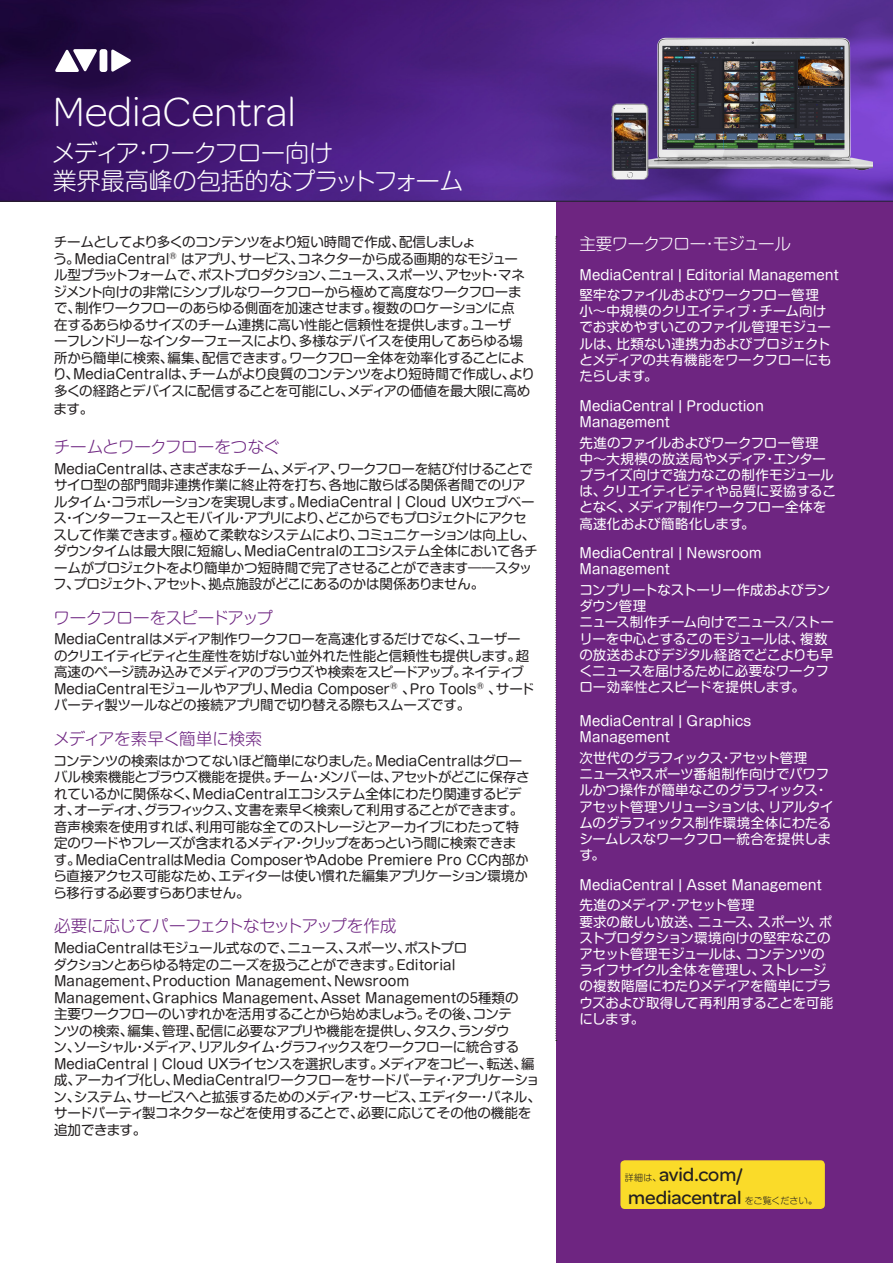
<style>
.page{position:relative;width:893px;height:1263px;background:#fff}
.page>*{position:absolute;margin:0;border:0;box-sizing:border-box;transform-origin:0 0}
.t1{font:300 43.5px "Avid Omnes";color:#fff}
.t2{font:300 24px/28.8px "Shin M Go Pro";letter-spacing:-.03em;color:#fff}
.t3{font:500 19.5px/23.4px "Avid Omnes";letter-spacing:-.005em;color:#231f20}
.Paragraph_Header{font:300 16.5px "Shin M Go Pro";letter-spacing:-.025em;color:#6e2581}
.t4{font:300 16.5px "Shin M Go Pro";letter-spacing:-.05em;color:#fff}
.Paragraph_Header-2{font:300 16.5px "Shin M Go Pro";letter-spacing:-.045em;color:#6e2581}
.Paragraph_Body{font:13.5px/16.5px "Shin M Go Pro";letter-spacing:-.02em;color:#231f20}
.t5{font:13.5px/16.2px "Shin M Go Pro";letter-spacing:-.01em;color:#fff}
.intro_copy_11_16{font:13.5px/16.5px "Shin M Go Pro";letter-spacing:-.03em;color:#231f20}
.t6{font:13.5px "Shin M Go Pro";letter-spacing:-.05em;color:#fff}
.s1{font-family:"Shin M Go Pro";font-weight:300;font-size:9px}
</style>
<div class="page">
<div style="left:556px;top:199px;width:337px;height:1064px;background:#6e2581"></div>
<svg style="left:0;top:0;width:893px;height:202px;background:#441c77"></svg>
<svg style="left:555px;top:236px;width:2px;height:805px"></svg>
<svg style="left:55px;top:49px;width:42px;height:23px"></svg>
<svg style="left:111px;top:49px;width:20px;height:23px"></svg>
<div style="left:100px;top:49px;width:7px;height:23px;background:#fff;border-radius:3px"></div>
<div style="left:620px;top:1160px;width:205px;height:49px;background:#fadb29;border-radius:4px"></div>
<img style="left:592px;top:27px;width:280px;height:156px">
<p class="t1" style="left:53px;top:83px;width:245px">MediaCentral</p>
<p class="t2" style="left:52px;top:135px;width:413px">メディア・ワークフロー向け<br>業界最高峰の包括的なプラットフォーム</p>
<p class="intro_copy_11_16" style="left:53px;top:232px;width:484px">チームとしてより多くのコンテンツをより短い時間で作成、配信しましょ<br>う。MediaCentral<sup>®</sup> はアプリ、サービス、コネクターから成る画期的なモジュー<br>ル型プラットフォームで、ポストプロダクション、ニュース、スポーツ、アセット・マネジメント向けの非常にシンプルなワークフローから極めて高度なワークフローまで、制作ワークフローのあらゆる側面を加速させます。複数のロケーションに点<br>在するあらゆるサイズのチーム連携に高い性能と信頼性を提供します。ユーザ<br>ーフレンドリーなインターフェースにより、多様なデバイスを使用してあらゆる場所から簡単に検索、編集、配信できます。ワークフロー全体を効率化することにより、MediaCentralは、チームがより良質のコンテンツをより短時間で作成し、より多くの経路とデバイスに配信することを可能にし、メディアの価値を最大限に高め</p>
<p class="intro_copy_11_16" style="left:54px;top:399px;width:41px">ます。</p>
<p class="Paragraph_Header" style="left:54px;top:433px;width:228px">チームとワークフローをつなぐ</p>
<p class="Paragraph_Body" style="left:53px;top:458px;width:486px">MediaCentralは、さまざまなチーム、メディア、ワークフローを結び付けることでサイロ型の部門間非連携作業に終止符を打ち、各地に散らばる関係者間でのリアルタイム・コラボレーションを実現します。MediaCentral ¦ Cloud UXウェブベース・インターフェースとモバイル・アプリにより、どこからでもプロジェクトにアクセスして作業できます。極めて柔軟なシステムにより、コミュニケーションは向上し、ダウンタイムは最大限に短縮し、MediaCentralのエコシステム全体において各チームがプロジェクトをより簡単かつ短時間で完了させることができます――スタッフ、プロジェクト、アセット、拠点施設がどこにあるのかは関係ありません。</p>
<p class="Paragraph_Header-2" style="left:54px;top:604px;width:221px">ワークフローをスピードアップ</p>
<p class="Paragraph_Body" style="left:54px;top:629px;width:482px">MediaCentralはメディア制作ワークフローを高速化するだけでなく、ユーザーのクリエイティビティと生産性を妨げない並外れた性能と信頼性も提供します。超高速のページ読み込みでメディアのブラウズや検索をスピードアップ。ネイティブMediaCentralモジュールやアプリ、Media Composer<sup>®</sup> 、Pro Tools<sup>®</sup> 、サードパーティ製ツールなどの接続アプリ間で切り替える際もスムーズです。</p>
<p class="Paragraph_Header" style="left:53px;top:725px;width:210px">メディアを素早く簡単に検索</p>
<p class="Paragraph_Body" style="left:53px;top:751px;width:478px">コンテンツの検索はかつてないほど簡単になりました。MediaCentralはグローバル検索機能とブラウズ機能を提供。チーム・メンバーは、アセットがどこに保存されているかに関係なく、MediaCentralエコシステム全体にわたり関連するビデオ、オーディオ、グラフィックス、文書を素早く検索して利用することができます。音声検索を使用すれば、利用可能な全てのストレージとアーカイブにわたって特定のワードやフレーズが含まれるメディア・クリップをあっという間に検索できます。MediaCentralはMedia ComposerやAdobe Premiere Pro CC内部から直接アクセス可能なため、エディターは使い慣れた編集アプリケーション環境から移行する必要すらありません。</p>
<p class="Paragraph_Header" style="left:54px;top:913px;width:344px">必要に応じてパーフェクトなセットアップを作成</p>
<p class="Paragraph_Body" style="left:53px;top:938px;width:489px">MediaCentralはモジュール式なので、ニュース、スポーツ、ポストプロ<br>ダクションとあらゆる特定のニーズを扱うことができます。Editorial Management、Production Management、Newsroom<br>Management、Graphics Management、Asset Managementの5種類の<br>主要ワークフローのいずれかを活用することから始めましょう。その後、コンテ<br>ンツの検索、編集、管理、配信に必要なアプリや機能を提供し、タスク、ランダウ<br>ン、ソーシャル・メディア、リアルタイム・グラフィックスをワークフローに統合するMediaCentral ¦ Cloud UXライセンスを選択します。メディアをコピー、転送、編成、アーカイブ化し、MediaCentralワークフローをサードパーティ・アプリケーション、システム、サービスへと拡張するためのメディア・サービス、エディター・パネル、サードパーティ製コネクターなどを使用することで、必要に応じてその他の機能を追加できます。</p>
<p class="t4" style="left:579px;top:230px;width:213px">主要ワークフロー・モジュール</p>
<p class="t5" style="left:579px;top:265px;width:261px">MediaCentral ¦ Editorial Management</p>
<p class="t5" style="left:579px;top:285px;width:241px">堅牢なファイルおよびワークフロー管理</p>
<p class="t5" style="left:579px;top:301px;width:254px">小～中規模のクリエイティブ・チーム向けでお求めやすいこのファイル管理モジュールは、比類ない連携力およびプロジェクトとメディアの共有機能をワークフローにもたらします。</p>
<p class="t5" style="left:579px;top:396px;width:186px">MediaCentral ¦ Production<br>Management</p>
<p class="t5" style="left:579px;top:433px;width:258px">先進のファイルおよびワークフロー管理<br>中～大規模の放送局やメディア・エンタープライズ向けで強力なこの制作モジュールは、クリエイティビティや品質に妥協することなく、メディア制作ワークフロー全体を高速化および簡略化します。</p>
<p class="t5" style="left:579px;top:543px;width:184px">MediaCentral ¦ Newsroom<br>Management</p>
<p class="t5" style="left:579px;top:580px;width:253px">コンプリートなストーリー作成およびランダウン管理</p>
<p class="t5" style="left:579px;top:612px;width:256px">ニュース制作チーム向けでニュース/ストーリーを中心とするこのモジュールは、複数の放送およびデジタル経路でどこよりも早くニュースを届けるために必要なワークフロー効率性とスピードを提供します。</p>
<p class="t5" style="left:579px;top:711px;width:173px">MediaCentral ¦ Graphics<br>Management</p>
<p class="t5" style="left:579px;top:748px;width:230px">次世代のグラフィックス・アセット管理</p>
<p class="t5" style="left:579px;top:764px;width:256px">ニュースやスポーツ番組制作向けでパワフルかつ操作が簡単なこのグラフィックス・アセット管理ソリューションは、リアルタイムのグラフィックス制作環境全体にわたるシームレスなワークフロー統合を提供します。</p>
<p class="t5" style="left:579px;top:875px;width:244px">MediaCentral ¦ Asset Management</p>
<p class="t6" style="left:579px;top:894px;width:177px">先進のメディア・アセット管理</p>
<p class="t5" style="left:579px;top:912px;width:255px">要求の厳しい放送、ニュース、スポーツ、ポストプロダクション環境向けの堅牢なこのアセット管理モジュールは、コンテンツのライフサイクル全体を管理し、ストレージの複数階層にわたりメディアを簡単にブラウズおよび取得して再利用することを可能にします。</p>
<p class="t3" style="left:625px;top:1161px;width:194px"><span class="s1">詳細は、</span>avid.com/ mediacentral <span class="s1">をご覧ください。</span></p>
</div>
